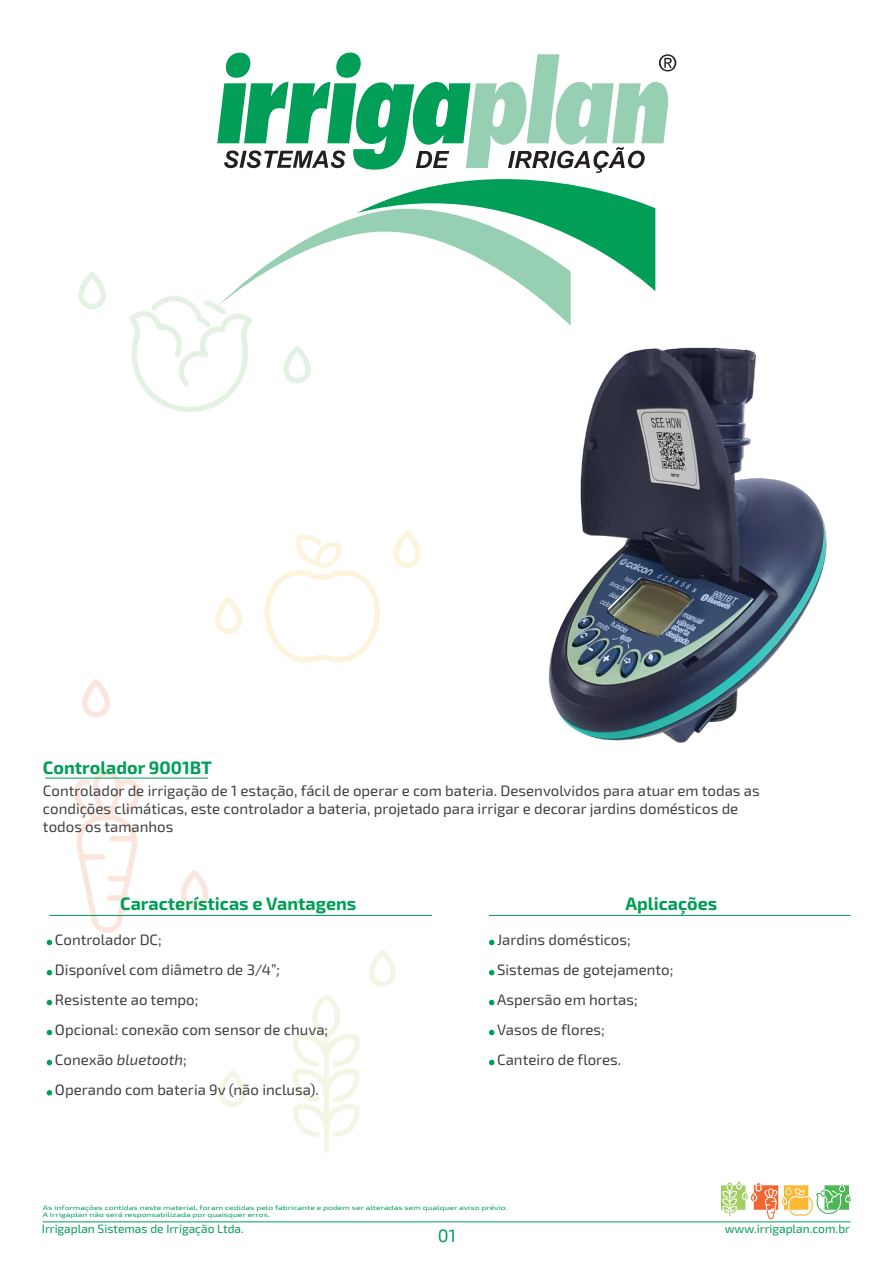
<style>
.page{position:relative;width:893px;height:1263px;background:#fff}
.page>*{position:absolute;margin:0;border:0;box-sizing:border-box;transform-origin:0 0}
.t1{font:700 18px "Exo 2";color:#009e57}
.t2{font:18px "Exo 2";color:#009e57}
.t3{font:15px/30px "Exo 2";color:#404041}
.t4{font:12px "Exo 2";color:#009e57}
.t5{font:6.45px/7.6px "Exo 2";color:#009e57;scale:1.33 1}
.s1{font-family:"Myriad Pro"}
.s2{font-style:italic}
</style>
<div class="page">
<svg style="left:369px;top:950px;width:27px;height:37px"></svg>
<svg style="left:219px;top:1070px;width:27px;height:37px"></svg>
<svg style="left:293px;top:994px;width:67px;height:159px"></svg>
<svg style="left:181px;top:870px;width:28px;height:39px"></svg>
<svg style="left:82px;top:679px;width:28px;height:39px"></svg>
<svg style="left:74px;top:770px;width:68px;height:163px"></svg>
<svg style="left:78px;top:272px;width:28px;height:37px"></svg>
<svg style="left:215px;top:596px;width:27px;height:38px"></svg>
<svg style="left:393px;top:530px;width:28px;height:38px"></svg>
<svg style="left:264px;top:534px;width:116px;height:128px"></svg>
<svg style="left:129px;top:217px;width:228px;height:195px"></svg>
<svg style="left:357px;top:179px;width:298px;height:82px"></svg>
<svg style="left:217px;top:53px;width:459px;height:120px"></svg>
<hr style="left:43px;top:1221px;width:808px;height:1px;background:#009e57">
<svg style="left:721px;top:1181px;width:130px;height:38px"></svg>
<svg style="left:47px;top:1060px;width:5px;height:5px"></svg>
<svg style="left:47px;top:1090px;width:5px;height:5px"></svg>
<svg style="left:47px;top:940px;width:5px;height:5px"></svg>
<svg style="left:47px;top:970px;width:5px;height:5px"></svg>
<svg style="left:47px;top:1000px;width:5px;height:5px"></svg>
<svg style="left:47px;top:1030px;width:5px;height:5px"></svg>
<hr style="left:45px;top:778px;width:163px;height:1px;background:#009e57">
<hr style="left:50px;top:915px;width:382px;height:1px;background:#009e57">
<hr style="left:489px;top:915px;width:362px;height:1px;background:#009e57">
<svg style="left:489px;top:1060px;width:5px;height:5px"></svg>
<svg style="left:489px;top:940px;width:5px;height:5px"></svg>
<svg style="left:489px;top:970px;width:5px;height:5px"></svg>
<svg style="left:489px;top:1000px;width:5px;height:5px"></svg>
<svg style="left:489px;top:1030px;width:5px;height:5px"></svg>
<img style="left:484px;top:261px;width:343px;height:482px">
<p class="t1" style="left:43px;top:756px;width:171px">Controlador 9001BT</p>
<p class="t3" style="left:43px;top:781px;width:718px;line-height:18px">Controlador de irrigação de 1 estação, fácil de operar e com bateria. Desenvolvidos para atuar em todas as condições climáticas, este controlador a bateria, projetado para irrigar e decorar jardins domésticos de todos os tamanhos</p>
<p class="t1" style="left:120px;top:893px;width:238px">Características e Vantagens</p>
<p class="t3" style="left:55px;top:925px;width:275px">Controlador DC;<br>Disponível com diâmetro de 3/4”<span class="s1">;<br></span>Resistente ao tempo;<br>Opcional: conexão com sensor de chuva;<br>Conexão <span class="s2">bluetooth</span>;<br>Operando com bateria 9v (não inclusa).</p>
<p class="t1" style="left:625px;top:893px;width:93px">Aplicações</p>
<p class="t3" style="left:497px;top:925px;width:178px">Jardins domésticos;<br>Sistemas de gotejamento;<br>Aspersão em hortas;<br>Vasos de flores;<br>Canteiro de flores.</p>
<p class="t5" style="left:43px;top:1203px;width:351px">As informações contidas neste material, foram cedidas pelo fabricante e podem ser alteradas sem qualquer aviso prévio.<br>A Irrigaplan não será responsabilizada por quaisquer erros.</p>
<p class="t4" style="left:42px;top:1222px;width:203px">Irrigaplan Sistemas de Irrigação Ltda.</p>
<p class="t4" style="left:725px;top:1222px;width:127px">www.irrigaplan.com.br</p>
<p class="t2" style="left:438px;top:1225px;width:20px">01</p>
</div>
